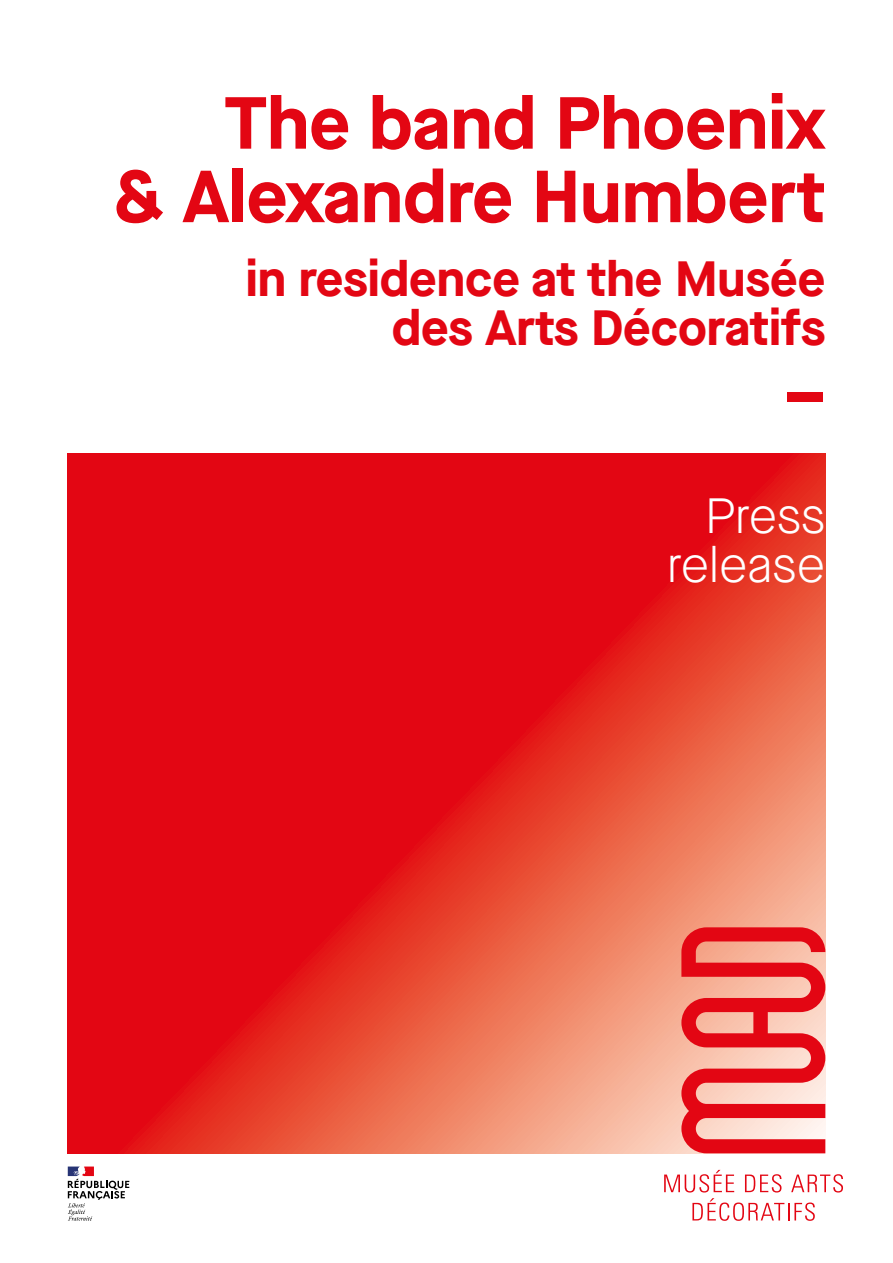
<style>
.page{position:relative;width:893px;height:1263px;background:#fff}
.page>*{position:absolute;margin:0;border:0;box-sizing:border-box;transform-origin:0 0}
.t1{font:700 73.5px/73.5px "Maison Neue";color:#e30613;text-align:right}
.t2{font:700 49.5px/49.5px "Maison Neue";color:#e30613;text-align:right}
.t3{font:300 49.5px/49.5px "Maison Neue";letter-spacing:-.005em;color:#fff;text-align:right}
</style>
<div class="page">
<svg style="left:68px;top:454px;width:757px;height:699px;background:#e72e2b"></svg>
<svg style="left:681px;top:927px;width:144px;height:226px;background:#ef706c"></svg>
<svg style="left:664px;top:1170px;width:70px;height:22px"></svg>
<svg style="left:745px;top:1174px;width:36px;height:18px"></svg>
<svg style="left:791px;top:1174px;width:52px;height:18px"></svg>
<svg style="left:692px;top:1198px;width:123px;height:23px"></svg>
<svg style="left:68px;top:1166px;width:61px;height:54px"></svg>
<h1 class="t1" style="left:113px;top:84px;width:714px">The band Phoenix<br>&amp; Alexandre Humbert</h1>
<p class="t2" style="left:246px;top:252px;width:581px">in residence at the Musée des Arts Décoratifs</p>
<h1 class="t1" style="left:784px;top:354px;width:43px">–</h1>
<p class="t3" style="left:667px;top:491px;width:160px">Press release</p>
</div>
